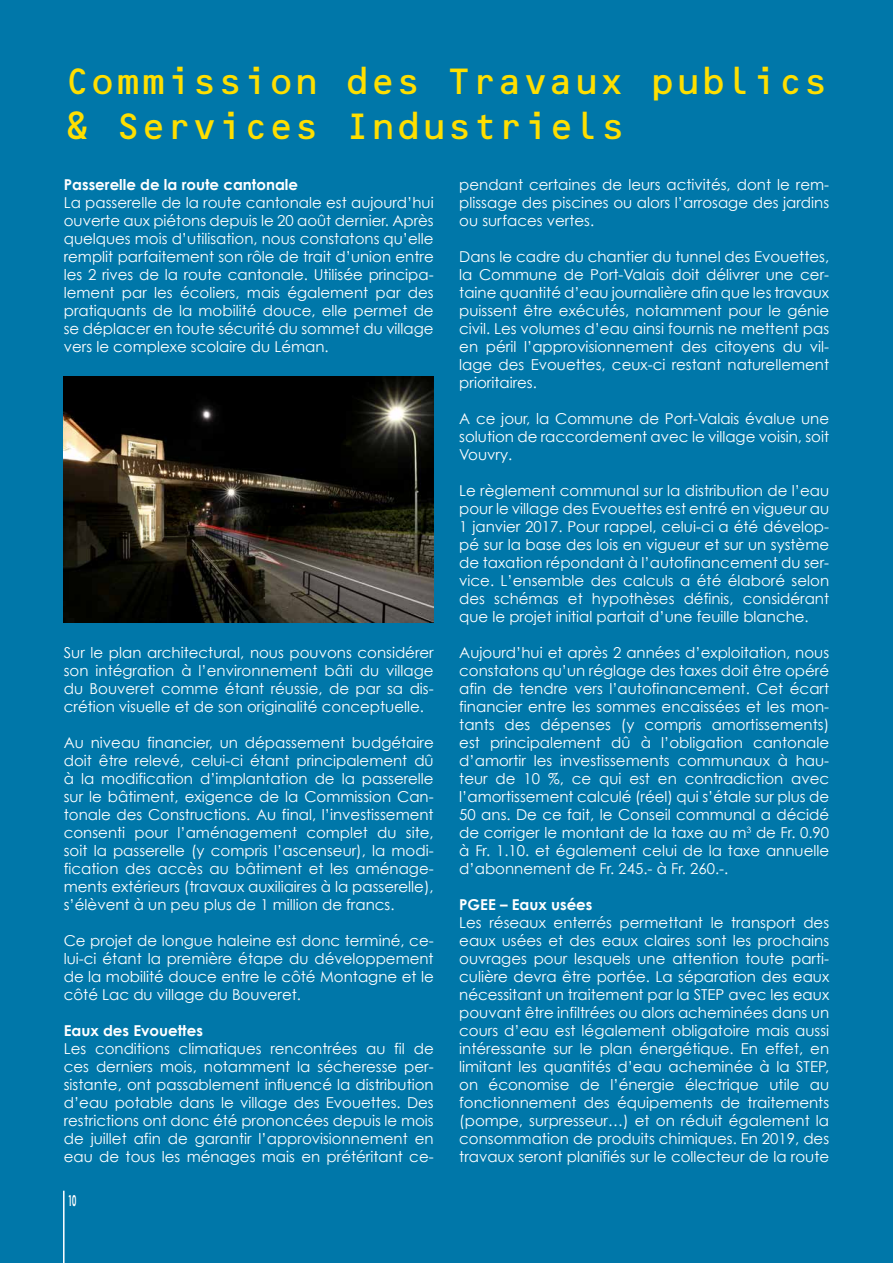
<style>
.page{position:relative;width:893px;height:1263px;background:#0077a9}
.page>*{position:absolute;margin:0;border:0;box-sizing:border-box;transform-origin:0 0}
.t1{font:37.5px/45px "OCRB A";letter-spacing:-.04em;color:#ffdf00}
.t2{font:15px/18px "Century Gothic";color:#fff;text-align:justify}
.t3{font:700 15px "Century Gothic";color:#fff}
.t4{font:700 15px "Century Gothic";color:#fff;scale:.5 1}
</style>
<div class="page">
<hr style="left:63px;top:1191px;width:2px;height:72px;background:#fff">
<img style="left:64px;top:376px;width:370px;height:247px">
<h1 class="t1" style="left:64px;top:58px;width:767px">Commission des Travaux publics &amp; Services Industriels</h1>
<p class="t3" style="left:64px;top:175px;width:236px">Passerelle de la route cantonale</p>
<p class="t2" style="left:64px;top:193px;width:371px">La passerelle de la route cantonale est aujourd’hui ouverte aux piétons depuis le 20 août dernier. Après quelques mois d’utilisation, nous constatons qu’elle remplit parfaitement son rôle de trait d’union entre les 2 rives de la route cantonale. Utilisée principa&shy;lement par les écoliers, mais également par des pratiquants de la mobilité douce, elle permet de se déplacer en toute sécurité du sommet du village vers le complexe scolaire du Léman.</p>
<p class="t2" style="left:459px;top:175px;width:371px">pendant certaines de leurs activités, dont le rem&shy;plissage des piscines ou alors l’arrosage des jardins ou surfaces vertes.</p>
<p class="t2" style="left:459px;top:247px;width:371px">Dans le cadre du chantier du tunnel des Evouettes, la Commune de Port-Valais doit délivrer une cer&shy;taine quantité d’eau journalière afin que les travaux puissent être exécutés, notamment pour le génie civil. Les volumes d’eau ainsi fournis ne mettent pas en péril l’approvisionnement des citoyens du vil&shy;lage des Evouettes, ceux-ci restant naturellement prioritaires.</p>
<p class="t2" style="left:459px;top:409px;width:371px">A ce jour, la Commune de Port-Valais évalue une solution de raccordement avec le village voisin, soit Vouvry.</p>
<p class="t2" style="left:459px;top:481px;width:371px">Le règlement communal sur la distribution de l’eau pour le village des Evouettes est entré en vigueur au 1 janvier 2017. Pour rappel, celui-ci a été dévelop&shy;pé sur la base des lois en vigueur et sur un système de taxation répondant à l’autofinancement du ser&shy;vice. L’ensemble des calculs a été élaboré selon des schémas et hypothèses définis, considérant que le projet initial partait d’une feuille blanche.</p>
<p class="t2" style="left:459px;top:643px;width:371px">Aujourd’hui et après 2 années d’exploitation, nous constatons qu’un réglage des taxes doit être opéré afin de tendre vers l’autofinancement. Cet écart financier entre les sommes encaissées et les mon&shy;tants des dépenses (y compris amortissements) est principalement dû à l’obligation cantonale d’amortir les investissements communaux à hau&shy;teur de 10 %, ce qui est en contradiction avec l’amortissement calculé (réel) qui s’étale sur plus de 50 ans. De ce fait, le Conseil communal a décidé de corriger le montant de la taxe au m<sup>3</sup> de Fr. 0.90 à Fr. 1.10. et également celui de la taxe annuelle d’abonnement de Fr. 245.- à Fr. 260.-.</p>
<p class="t3" style="left:459px;top:895px;width:135px">PGEE – Eaux usées</p>
<p class="t2" style="left:459px;top:913px;width:371px">Les réseaux enterrés permettant le transport des eaux usées et des eaux claires sont les prochains ouvrages pour lesquels une attention toute parti&shy;culière devra être portée. La séparation des eaux nécessitant un traitement par la STEP avec les eaux pouvant être infiltrées ou alors acheminées dans un cours d’eau est légalement obligatoire mais aussi intéressante sur le plan énergétique. En effet, en limitant les quantités d’eau acheminée à la STEP, on économise de l’énergie électrique utile au fonctionnement des équipements de traitements (pompe, surpresseur…) et on réduit également la consommation de produits chimiques. En 2019, des travaux seront planifiés sur le collecteur de la route</p>
<p class="t2" style="left:64px;top:643px;width:371px">Sur le plan architectural, nous pouvons considérer son intégration à l’environnement bâti du village du Bouveret comme étant réussie, de par sa dis&shy;crétion visuelle et de son originalité conceptuelle.</p>
<p class="t2" style="left:64px;top:733px;width:371px">Au niveau financier, un dépassement budgétaire doit être relevé, celui-ci étant principalement dû à la modification d’implantation de la passerelle sur le bâtiment, exigence de la Commission Can&shy;tonale des Constructions. Au final, l’investissement consenti pour l’aménagement complet du site, soit la passerelle (y compris l’ascenseur), la modi&shy;fication des accès au bâtiment et les aménage&shy;ments extérieurs (travaux auxiliaires à la passerelle), s’élèvent à un peu plus de 1 million de francs.</p>
<p class="t2" style="left:64px;top:931px;width:371px">Ce projet de longue haleine est donc terminé, ce&shy;lui-ci étant la première étape du développement de la mobilité douce entre le côté Montagne et le côté Lac du village du Bouveret.</p>
<p class="t3" style="left:64px;top:1021px;width:141px">Eaux des Evouettes</p>
<p class="t2" style="left:64px;top:1039px;width:371px">Les conditions climatiques rencontrées au fil de ces derniers mois, notamment la sécheresse per&shy;sistante, ont passablement influencé la distribution d’eau potable dans le village des Evouettes. Des restrictions ont donc été prononcées depuis le mois de juillet afin de garantir l’approvisionnement en eau de tous les ménages mais en prétéritant ce-</p>
<p class="t4" style="left:68px;top:1191px;width:18px">10</p>
</div>
